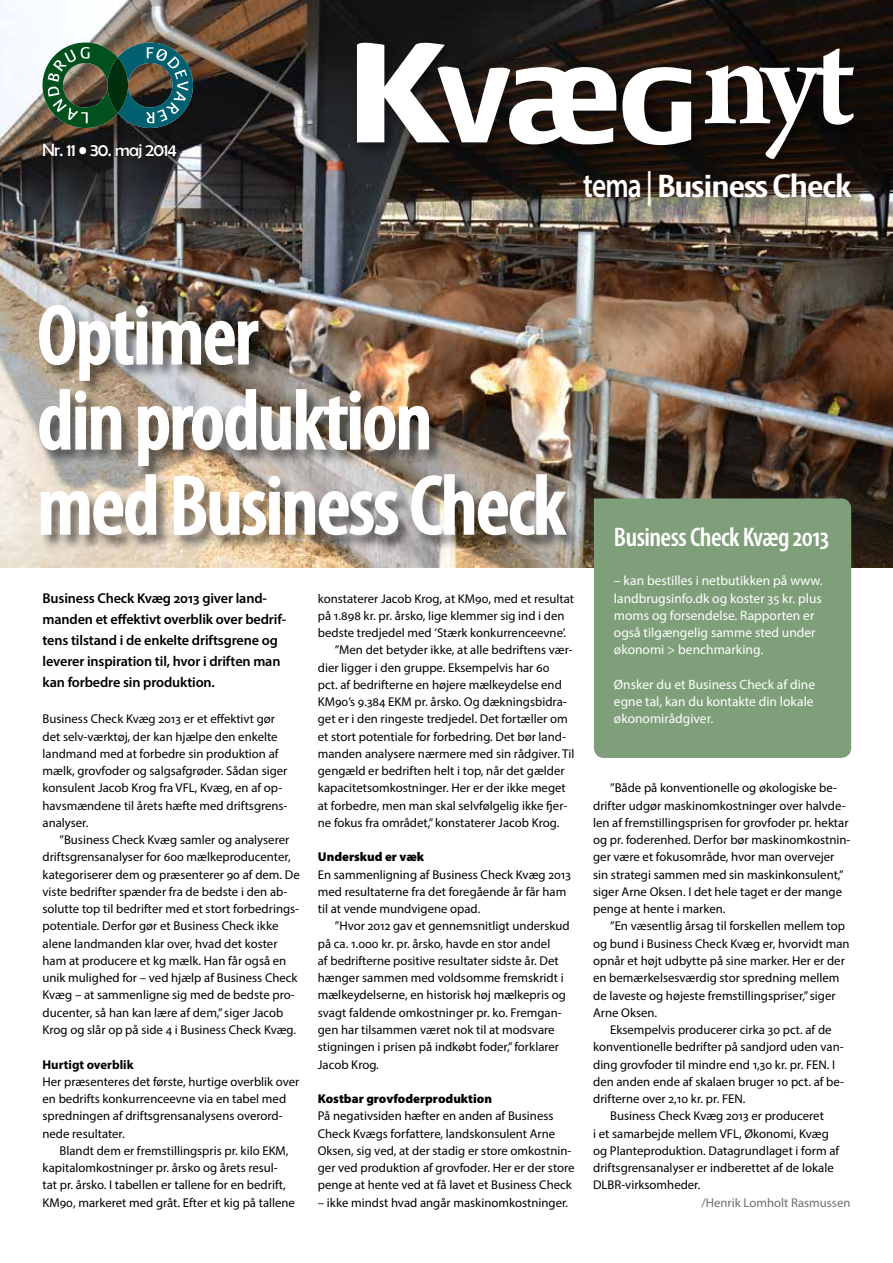
<style>
.page{position:relative;width:893px;height:1263px;background:#fff}
.page>*{position:absolute;margin:0;border:0;box-sizing:border-box;transform-origin:0 0}
.t1{font:139.2px "Arno Pro Smbd Display";color:#fff}
.t2{font:600 condensed 85.2px/85.1px "Myriad Pro";letter-spacing:-.02em;color:#fff}
.t3{font:700 34.5px "LF Press Sans";letter-spacing:-.03em;color:#fff}
.t4{font:600 condensed 27px "Myriad Pro";letter-spacing:-.02em;color:#fff}
.t5{font:18px "Berlin Sans FB";letter-spacing:-.04em;color:#fff}
.t6{font:600 14.25px/21px "Myriad Pro";letter-spacing:-.01em;color:#000}
.t7{font:13.5px/17.2px "Myriad Pro";color:#fff}
.t8{font:12.75px/17.2px "Myriad Pro";color:#000}
.t9{font:900 12.75px "Myriad Pro";color:#000}
.t10{font:12.75px "Myriad Pro";color:#706f6f}
.t11{font:700 12.75px "Myriad Pro";color:#000}
.s1{font-family:"Myriad Pro";font-weight:600}
</style>
<div class="page">
<img style="left:0;top:0;width:893px;height:567px">
<div style="left:353px;top:39px;width:351px;height:119px;background:#000;opacity:.4"></div>
<svg style="left:622px;top:67px;width:69px;height:78px"></svg>
<svg style="left:357px;top:40px;width:259px;height:104px"></svg>
<div style="left:701px;top:46px;width:165px;height:125px;background:#000;opacity:.4"></div>
<svg style="left:704px;top:48px;width:151px;height:112px;background:#27201c"></svg>
<img style="left:42px;top:43px;width:151px;height:139px">
<div style="left:579px;top:167px;width:283px;height:49px;background:#000;opacity:.25"></div>
<div style="left:594px;top:498px;width:257px;height:260px;background:#7f9f7a"></div>
<div style="left:38px;top:305px;width:543px;height:246px;background:#000;opacity:.5"></div>
<img style="left:38px;top:304px;width:221px;height:78px">
<svg style="left:38px;top:388px;width:84px;height:63px;background:#a49d94"></svg>
<img style="left:137px;top:388px;width:293px;height:79px">
<svg style="left:40px;top:473px;width:117px;height:63px;background:#c0b7ac"></svg>
<svg style="left:173px;top:475px;width:226px;height:61px;background:#b7ab9d"></svg>
<svg style="left:410px;top:473px;width:158px;height:63px;background:#9c948b"></svg>
<h3 class="t5" style="left:42px;top:140px;width:136px">Nr. 11 • 30. maj 2014</h3>
<h1 class="t1" style="left:703px;top:4px;width:153px">nyt</h1>
<h3 class="t3" style="left:583px;top:166px;width:269px"><span class="s1">tema |</span> Business Check</h3>
<h2 class="t2" style="left:37px;top:294px;width:530px">Optimer<br>din produktion med Business Check</h2>
<p class="t6" style="left:43px;top:587px;width:245px">Business Check Kvæg 2013 giver land&shy;manden et effektivt overblik over bedrif&shy;tens tilstand i de enkelte driftsgrene og leverer inspiration til, hvor i driften man kan forbedre sin produktion.</p>
<p class="t8" style="left:43px;top:710px;width:246px">Business Check Kvæg 2013 er et effektivt gør det selv-værktøj, der kan hjælpe den enkelte landmand med at forbedre sin produktion af mælk, grovfoder og salgsafgrøder. Sådan siger konsulent Jacob Krog fra VFL, Kvæg, en af op&shy;havsmændene til årets hæfte med driftsgrens&shy;analyser.</p>
<p class="t8" style="left:43px;top:831px;width:259px;text-indent:17px">”Business Check Kvæg samler og analyserer driftsgrensanalyser for 600 mælkeproducenter, kategoriserer dem og præsenterer 90 af dem. De viste bedrifter spænder fra de bedste i den ab&shy;solutte top til bedrifter med et stort forbedrings&shy;potentiale. Derfor gør et Business Check ikke alene landmanden klar over, hvad det koster ham at producere et kg mælk. Han får også en unik mulighed for – ved hjælp af Business Check Kvæg – at sammenligne sig med de bedste pro&shy;ducenter, så han kan lære af dem,” siger Jacob Krog og slår op på side 4 i Business Check Kvæg.</p>
<p class="t11" style="left:43px;top:1056px;width:93px">Hurtigt overblik</p>
<p class="t8" style="left:43px;top:1073px;width:258px">Her præsenteres det første, hurtige overblik over en bedrifts konkurrenceevne via en tabel med spredningen af driftsgrensanalysens overord&shy;nede resultater.</p>
<p class="t8" style="left:43px;top:1142px;width:254px;text-indent:17px">Blandt dem er fremstillingspris pr. kilo EKM, kapitalomkostninger pr. årsko og årets resul&shy;tat pr. årsko. I tabellen er tallene for en bedrift, KM90, markeret med gråt. Efter et kig på tallene</p>
<p class="t8" style="left:318px;top:589px;width:258px">konstaterer Jacob Krog, at KM90, med et resultat</p>
<p class="t8" style="left:318px;top:607px;width:248px">på 1.898 kr. pr. årsko, lige klemmer sig ind i den</p>
<p class="t8" style="left:318px;top:624px;width:250px">bedste tredjedel med ’Stærk konkurrenceevne’.</p>
<p class="t8" style="left:335px;top:641px;width:239px">”Men det betyder ikke, at alle bedriftens vær-</p>
<p class="t8" style="left:318px;top:659px;width:233px">dier ligger i den gruppe. Eksempelvis har 60</p>
<p class="t8" style="left:318px;top:676px;width:246px">pct. af bedrifterne en højere mælkeydelse end</p>
<p class="t8" style="left:318px;top:693px;width:250px">KM90’s 9.384 EKM pr. årsko. Og dækningsbidra-</p>
<p class="t8" style="left:318px;top:710px;width:251px">get er i den ringeste tredjedel. Det fortæller om</p>
<p class="t8" style="left:318px;top:728px;width:250px">et stort potentiale for forbedring. Det bør land-</p>
<p class="t8" style="left:318px;top:745px;width:258px">manden analysere nærmere med sin rådgiver. Til</p>
<p class="t8" style="left:318px;top:762px;width:248px">gengæld er bedriften helt i top, når det gælder</p>
<p class="t8" style="left:318px;top:779px;width:249px">kapacitetsomkostninger. Her er der ikke meget</p>
<p class="t8" style="left:318px;top:797px;width:251px">at forbedre, men man skal selvfølgelig ikke fjer-</p>
<p class="t8" style="left:318px;top:814px;width:243px">ne fokus fra området,” konstaterer Jacob Krog.</p>
<p class="t9" style="left:318px;top:850px;width:108px">Underskud er væk</p>
<p class="t8" style="left:318px;top:866px;width:255px">En sammenligning af Business Check Kvæg 2013 med resultaterne fra det foregående år får ham til at vende mundvigene opad.</p>
<p class="t8" style="left:318px;top:917px;width:253px;text-indent:17px">”Hvor 2012 gav et gennemsnitligt underskud på ca. 1.000 kr. pr. årsko, havde en stor andel<br>af bedrifterne positive resultater sidste år. Det hænger sammen med voldsomme fremskridt i mælkeydelserne, en historisk høj mælkepris og svagt faldende omkostninger pr. ko. Fremgan&shy;gen har tilsammen været nok til at modsvare stigningen i prisen på indkøbt foder,” forklarer Jacob Krog.</p>
<p class="t9" style="left:318px;top:1091px;width:176px">Kostbar grovfoderproduktion</p>
<p class="t8" style="left:318px;top:1107px;width:258px">På negativsiden hæfter en anden af Business Check Kvægs forfattere, landskonsulent Arne Oksen, sig ved, at der stadig er store omkostnin&shy;ger ved produktion af grovfoder. Her er der store penge at hente ved at få lavet et Business Check</p>
<p class="t8" style="left:318px;top:1193px;width:252px">– ikke mindst hvad angår maskinomkostninger.</p>
<h3 class="t4" style="left:614px;top:522px;width:217px">Business Check Kvæg 2013</h3>
<p class="t7" style="left:614px;top:572px;width:210px">– kan bestilles i netbutikken på www. landbrugsinfo.dk og koster 35 kr. plus moms og forsendelse. Rapporten er også tilgængelig samme sted under økonomi &gt; benchmarking.</p>
<p class="t7" style="left:614px;top:676px;width:203px">Ønsker du et Business Check af dine egne tal, kan du kontakte din lokale økonomirådgiver.</p>
<p class="t8" style="left:593px;top:779px;width:259px;text-indent:17px">”Både på konventionelle og økologiske be&shy;drifter udgør maskinomkostninger over halvde&shy;len af fremstillingsprisen for grovfoder pr. hektar og pr. foderenhed. Derfor bør maskinomkostnin&shy;ger være et fokusområde, hvor man overvejer sin strategi sammen med sin maskinkonsulent,” siger Arne Oksen. I det hele taget er der mange penge at hente i marken.</p>
<p class="t8" style="left:593px;top:917px;width:258px;text-indent:17px">”En væsentlig årsag til forskellen mellem top og bund i Business Check Kvæg er, hvorvidt man opnår et højt udbytte på sine marker. Her er der en bemærkelsesværdig stor spredning mellem de laveste og højeste fremstillingspriser,” siger Arne Oksen.</p>
<p class="t8" style="left:610px;top:1021px;width:223px">Eksempelvis producerer cirka 30 pct. af de</p>
<p class="t8" style="left:593px;top:1038px;width:252px">konventionelle bedrifter på sandjord uden van-</p>
<p class="t8" style="left:593px;top:1055px;width:244px">ding grovfoder til mindre end 1,30 kr. pr. FEN. I</p>
<p class="t8" style="left:593px;top:1073px;width:253px">den anden ende af skalaen bruger 10 pct. af be-</p>
<p class="t8" style="left:593px;top:1090px;width:154px">drifterne over 2,10 kr. pr. FEN.</p>
<p class="t8" style="left:610px;top:1107px;width:215px">Business Check Kvæg 2013 er produceret</p>
<p class="t8" style="left:593px;top:1124px;width:237px">i et samarbejde mellem VFL, Økonomi, Kvæg</p>
<p class="t8" style="left:593px;top:1142px;width:248px">og Planteproduktion. Datagrundlaget i form af</p>
<p class="t8" style="left:593px;top:1159px;width:242px">driftsgrensanalyser er indberettet af de lokale</p>
<p class="t8" style="left:593px;top:1176px;width:109px">DLBR-virksomheder.</p>
<p class="t10" style="left:701px;top:1194px;width:150px">/Henrik Lomholt Rasmussen</p>
</div>
